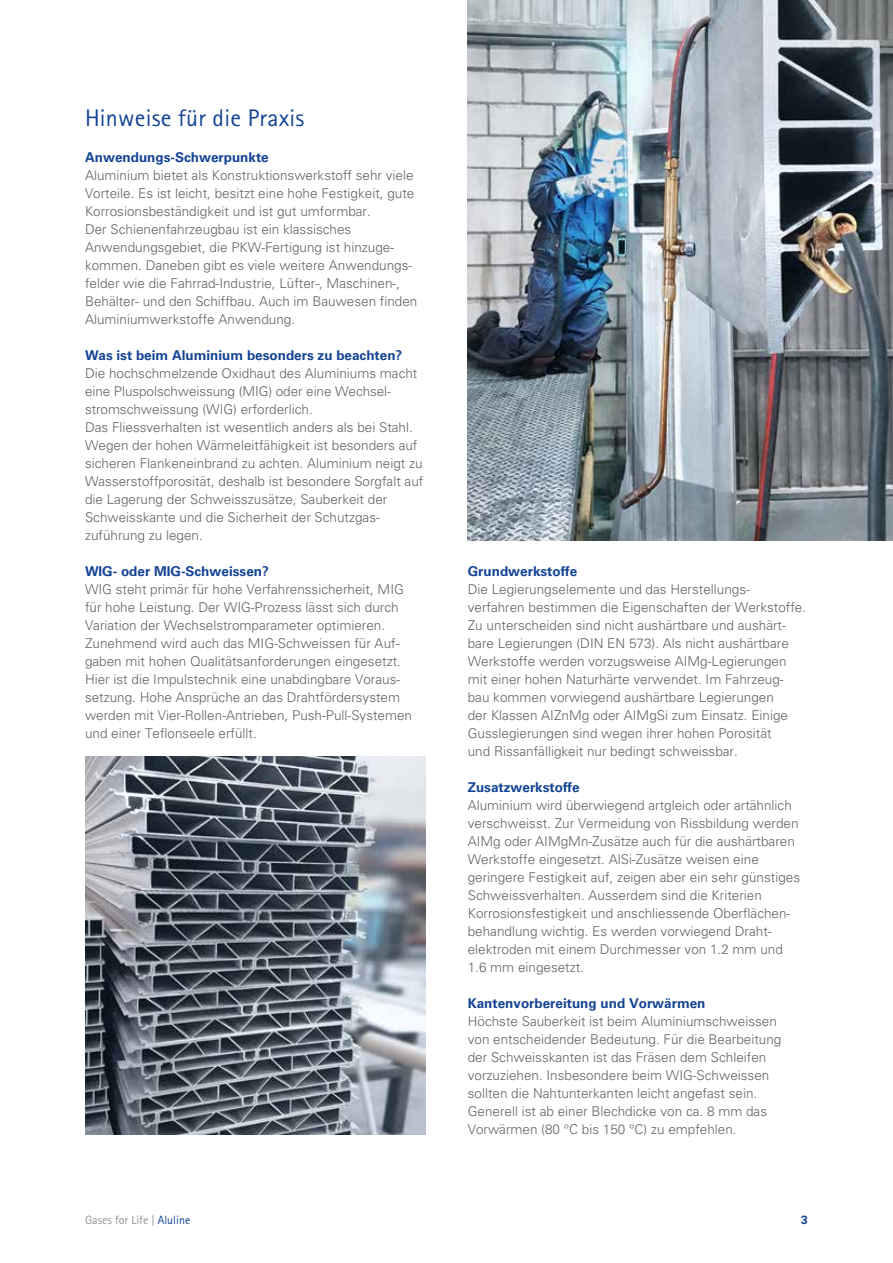
<style>
.page{position:relative;width:893px;height:1263px;background:#fff}
.page>*{position:absolute;margin:0;border:0;box-sizing:border-box;transform-origin:0 0}
.t1{font:24px "Rotis Sans Serif";letter-spacing:.01em;color:#134395}
.t2{font:300 13.5px/18px "Univers LTCE";color:#646363}
.t3{font:700 13.5px "Univers LTCE";color:#134395}
.t4{font:12px "Rotis Sans Serif";color:#929292}
.t5{font:700 12px "Univers LTCE";color:#134395}
.s1{color:#134395}
</style>
<div class="page">
<img style="left:85px;top:756px;width:340px;height:378px">
<img style="left:468px;top:0;width:425px;height:540px">
<h1 class="t1" style="left:85px;top:104px;width:221px">Hinweise für die Praxis</h1>
<p class="t3" style="left:85px;top:149px;width:185px">Anwendungs-Schwerpunkte</p>
<p class="t2" style="left:85px;top:166px;width:334px">Aluminium bietet als Konstruktionswerkstoff sehr viele Vorteile. Es ist leicht, besitzt eine hohe Festigkeit, gute Korrosionsbeständigkeit und ist gut umformbar.<br>Der Schienenfahrzeugbau ist ein klassisches Anwendungsgebiet, die PKW-Fertigung ist hinzuge&shy;kommen. Daneben gibt es viele weitere Anwendungs&shy;felder wie die Fahrrad-Industrie, Lüfter-, Maschinen-, Behälter- und den Schiffbau. Auch im Bauwesen finden Aluminiumwerkstoffe Anwendung.</p>
<p class="t3" style="left:85px;top:347px;width:319px">Was ist beim Aluminium besonders zu beachten?</p>
<p class="t2" style="left:85px;top:364px;width:340px">Die hochschmelzende Oxidhaut des Aluminiums macht eine Pluspolschweissung (MIG) oder eine Wechsel&shy;stromschweissung (WIG) erforderlich.<br>Das Fliessverhalten ist wesentlich anders als bei Stahl.<br>Wegen der hohen Wärmeleitfähigkeit ist besonders auf sicheren Flankeneinbrand zu achten. Aluminium neigt zu Wasserstoffporosität, deshalb ist besondere Sorgfalt auf die Lagerung der Schweisszusätze, Sauberkeit der Schweisskante und die Sicherheit der Schutzgas&shy;zuführung zu legen.</p>
<p class="t3" style="left:85px;top:563px;width:185px">WIG- oder MIG-Schweissen?</p>
<p class="t2" style="left:85px;top:580px;width:329px">WIG steht primär für hohe Verfahrenssicherheit, MIG für hohe Leistung. Der WIG-Prozess lässt sich durch Variation der Wechselstromparameter optimieren.<br>Zunehmend wird auch das MIG-Schweissen für Auf&shy;gaben mit hohen Qualitätsanforderungen eingesetzt.<br>Hier ist die Impulstechnik eine unabdingbare Voraus&shy;setzung. Hohe Ansprüche an das Drahtfördersystem werden mit Vier-Rollen-Antrieben, Push-Pull-Systemen und einer Teflonseele erfüllt.</p>
<p class="t3" style="left:468px;top:563px;width:111px">Grundwerkstoffe</p>
<p class="t2" style="left:468px;top:580px;width:340px">Die Legierungselemente und das Herstellungs&shy;verfahren bestimmen die Eigenschaften der Werkstoffe.<br>Zu unterscheiden sind nicht aushärtbare und aushärt&shy;bare Legierungen (DIN EN 573). Als nicht aushärtbare Werkstoffe werden vorzugsweise AIMg-Legierungen mit einer hohen Naturhärte verwendet. Im Fahrzeug&shy;bau kommen vorwiegend aushärtbare Legierungen<br>der Klassen AIZnMg oder AIMgSi zum Einsatz. Einige Gusslegierungen sind wegen ihrer hohen Porosität<br>und Rissanfälligkeit nur bedingt schweissbar.</p>
<p class="t3" style="left:468px;top:779px;width:113px">Zusatzwerkstoffe</p>
<p class="t2" style="left:468px;top:796px;width:334px">Aluminium wird überwiegend artgleich oder artähnlich verschweisst. Zur Vermeidung von Rissbildung werden AIMg oder AIMgMn-Zusätze auch für die aushärtbaren Werkstoffe eingesetzt. AlSi-Zusätze weisen eine geringere Festigkeit auf, zeigen aber ein sehr günstiges Schweissverhalten. Ausserdem sind die Kriterien Korrosionsfestigkeit und anschliessende Oberflächen&shy;behandlung wichtig. Es werden vorwiegend Draht&shy;elektroden mit einem Durchmesser von 1.2 mm und 1.6 mm eingesetzt.</p>
<p class="t3" style="left:468px;top:995px;width:239px">Kantenvorbereitung und Vorwärmen</p>
<p class="t2" style="left:468px;top:1012px;width:315px">Höchste Sauberkeit ist beim Aluminiumschweissen von entscheidender Bedeutung. Für die Bearbeitung der Schweisskanten ist das Fräsen dem Schleifen vorzuziehen. Insbesondere beim WIG-Schweissen sollten die Nahtunterkanten leicht angefast sein.<br>Generell ist ab einer Blechdicke von ca. 8 mm das Vorwärmen (80 °C bis 150 °C) zu empfehlen.</p>
<p class="t4" style="left:85px;top:1213px;width:107px">Gases for Life | <span class="s1">Aluline</span></p>
<p class="t5" style="left:801px;top:1213px;width:8px">3</p>
</div>
